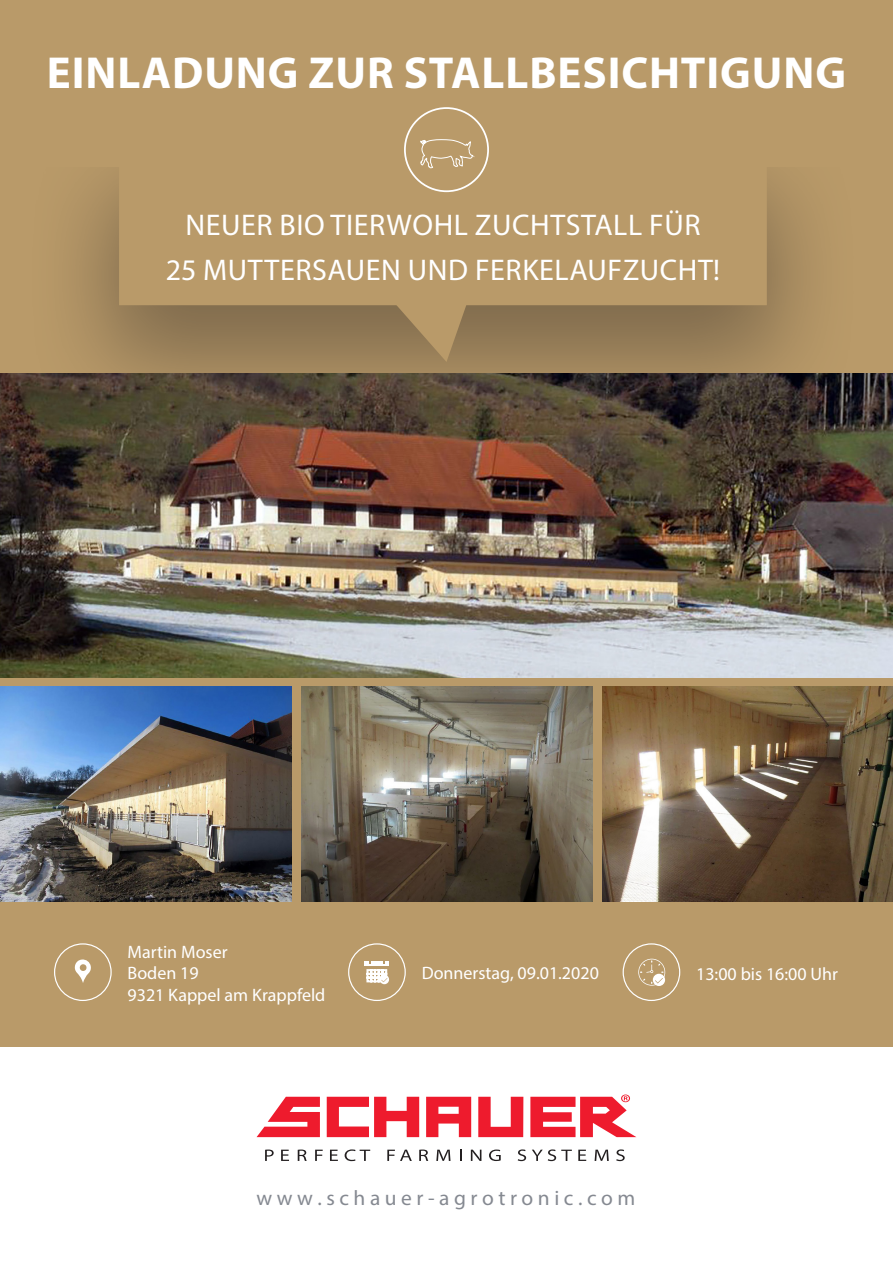
<style>
.page{position:relative;width:893px;height:1263px;background:#fff}
.page>*{position:absolute;margin:0;border:0;box-sizing:border-box;transform-origin:0 0}
.t1{font:700 45px "Myriad Pro";letter-spacing:.02em;color:#fff}
.t2{font:30px "Myriad Pro";letter-spacing:.02em;color:#fff}
.t3{font:21px "Myriad Pro";color:#858991}
.t4{font:18px "Myriad Pro";color:#fff}
</style>
<div class="page">
<div style="left:0;top:0;width:893px;height:1047px;background:#b99a69"></div>
<div style="left:25px;top:110px;width:836px;height:332px;background:#231f20;opacity:.4"></div>
<svg style="left:119px;top:167px;width:648px;height:138px"></svg>
<svg style="left:383px;top:290px;width:89px;height:72px"></svg>
<div style="left:0;top:0;width:893px;height:167px;background:#b99a69"></div>
<svg style="left:265px;top:1149px;width:9px;height:12px"></svg>
<svg style="left:281px;top:1150px;width:8px;height:11px"></svg>
<svg style="left:298px;top:1149px;width:9px;height:12px"></svg>
<svg style="left:315px;top:1150px;width:8px;height:11px"></svg>
<svg style="left:330px;top:1150px;width:8px;height:11px"></svg>
<svg style="left:345px;top:1149px;width:25px;height:12px"></svg>
<svg style="left:387px;top:1150px;width:25px;height:11px"></svg>
<svg style="left:419px;top:1149px;width:9px;height:12px"></svg>
<svg style="left:436px;top:1150px;width:14px;height:11px"></svg>
<svg style="left:471px;top:1150px;width:10px;height:11px"></svg>
<svg style="left:489px;top:1149px;width:12px;height:12px"></svg>
<svg style="left:518px;top:1149px;width:8px;height:12px"></svg>
<svg style="left:532px;top:1149px;width:40px;height:12px"></svg>
<svg style="left:578px;top:1150px;width:8px;height:11px"></svg>
<svg style="left:595px;top:1150px;width:14px;height:11px"></svg>
<svg style="left:616px;top:1149px;width:9px;height:12px"></svg>
<svg style="left:257px;top:1097px;width:63px;height:40px"></svg>
<svg style="left:327px;top:1097px;width:92px;height:40px"></svg>
<svg style="left:478px;top:1097px;width:45px;height:40px"></svg>
<svg style="left:426px;top:1097px;width:45px;height:40px"></svg>
<svg style="left:530px;top:1094px;width:106px;height:43px"></svg>
<img style="left:0;top:373px;width:893px;height:305px">
<div style="left:54px;top:943px;width:58px;height:58px;border:1px solid #fff;border-radius:50%"></div>
<svg style="left:74px;top:959px;width:17px;height:24px"></svg>
<div style="left:80px;top:964px;width:7px;height:7px;background:#b99a69;border-radius:50%"></div>
<div style="left:348px;top:943px;width:58px;height:58px;border:1px solid #fff;border-radius:50%"></div>
<svg style="left:366px;top:969px;width:23px;height:15px"></svg>
<hr style="left:365px;top:962px;width:24px;height:4px;background:#fff">
<svg style="left:380px;top:975px;width:9px;height:9px"></svg>
<svg style="left:366px;top:969px;width:21px;height:13px"></svg>
<div style="left:623px;top:943px;width:57px;height:58px;border:1px solid #fff;border-radius:50%"></div>
<svg style="left:638px;top:959px;width:27px;height:27px"></svg>
<div style="left:404px;top:107px;width:85px;height:85px;border:2px solid #fff;border-radius:50%"></div>
<svg style="left:420px;top:139px;width:53px;height:30px"></svg>
<img style="left:0;top:686px;width:291px;height:215px">
<img style="left:301px;top:686px;width:291px;height:215px">
<img style="left:602px;top:686px;width:291px;height:215px">
<p class="t1" style="left:47px;top:43px;width:801px">EINLADUNG ZUR STALLBESICHTIGUNG</p>
<p class="t2" style="left:185px;top:207px;width:517px">NEUER BIO TIERWOHL ZUCHTSTALL FÜR</p>
<p class="t2" style="left:166px;top:252px;width:556px">25 MUTTERSAUEN UND FERKELAUFZUCHT!</p>
<p class="t4" style="left:128px;top:940px;width:102px">Martin Moser</p>
<p class="t4" style="left:128px;top:962px;width:73px">Boden 19</p>
<p class="t4" style="left:128px;top:984px;width:199px">9321 Kappel am Krappfeld</p>
<p class="t4" style="left:422px;top:962px;width:179px">Donnerstag, 09.01.2020</p>
<p class="t4" style="left:696px;top:963px;width:143px">13:00 bis 16:00 Uhr</p>
<p class="t3" style="left:257px;top:1185px;width:380px">w w w . s c h a u e r - a g r o t r o n i c . c o m</p>
</div>
